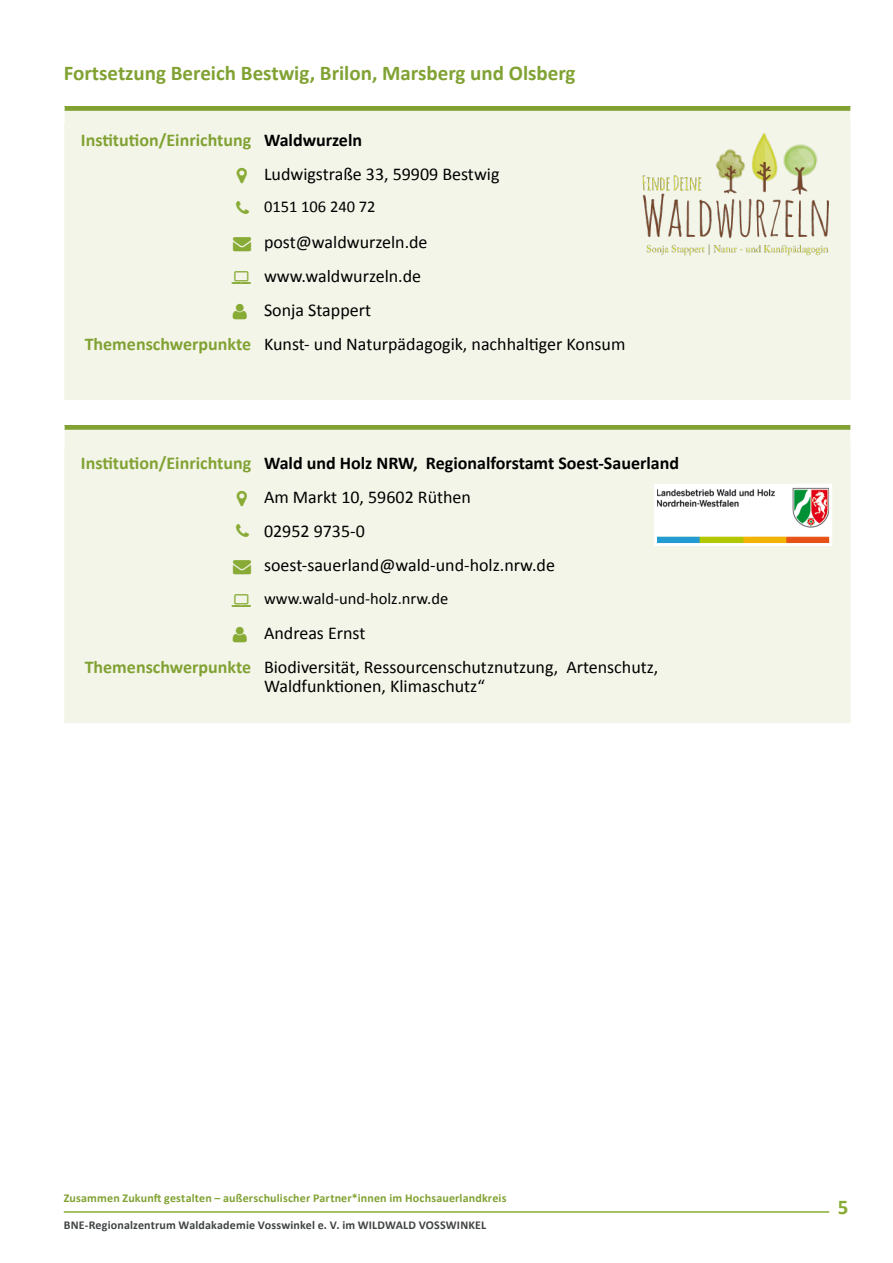
<style>
.page{position:relative;width:893px;height:1263px;background:#fff}
.page>*{position:absolute;margin:0;border:0;box-sizing:border-box;transform-origin:0 0}
.t1{font:700 21px "Calibri";color:#81a233}
.t2{font:700 21px "Calibri";color:#88ab36}
.t3{font:18px/34px "Calibri";color:#000}
.t4{font:700 18px/34px "Calibri";color:#000}
.t5{font:16.5px "Calibri";color:#000}
.t6{font:700 12px "Calibri";letter-spacing:.015em;color:#81a233}
.t7{font:700 12px "Calibri";letter-spacing:.015em;color:#404344}
.s1{font-weight:700;color:#81a233}
.s2{font-weight:700}
.s3{color:#88ab36}
.s4{color:#81a233}
.s5{font-weight:400}
</style>
<div class="page">
<hr style="left:64px;top:1211px;width:765px;height:2px;background:#88ab36">
<div style="left:64px;top:106px;width:787px;height:5px;background:#81a233"></div>
<div style="left:64px;top:111px;width:787px;height:289px;background:#f4f5e9"></div>
<svg style="left:64px;top:106px;width:1px;height:18px"></svg>
<svg style="left:850px;top:106px;width:1px;height:18px"></svg>
<img style="left:630px;top:110px;width:216px;height:179px">
<div style="left:64px;top:425px;width:787px;height:5px;background:#81a233"></div>
<div style="left:64px;top:430px;width:787px;height:293px;background:#f4f5e9"></div>
<svg style="left:64px;top:425px;width:1px;height:22px"></svg>
<svg style="left:850px;top:425px;width:1px;height:22px"></svg>
<svg style="left:652px;top:482px;width:182px;height:65px"></svg>
<svg style="left:237px;top:167px;width:10px;height:16px"></svg>
<svg style="left:236px;top:201px;width:13px;height:13px"></svg>
<svg style="left:232px;top:271px;width:19px;height:13px"></svg>
<svg style="left:233px;top:303px;width:14px;height:16px"></svg>
<svg style="left:237px;top:490px;width:10px;height:16px"></svg>
<svg style="left:236px;top:524px;width:13px;height:13px"></svg>
<svg style="left:232px;top:594px;width:19px;height:13px"></svg>
<svg style="left:233px;top:626px;width:14px;height:16px"></svg>
<p class="t1" style="left:64px;top:60px;width:513px">Fortsetzung Bereich Bestwig, Brilon, Marsberg und Olsberg</p>
<p class="t3" style="left:264px;top:122px;width:237px;text-indent:-183px"><span class="s1">Institution/Einrichtung</span> <span class="s2">Waldwurzeln<br></span>Ludwigstraße 33, 59909 Bestwig</p>
<p class="t5" style="left:264px;top:197px;width:113px">0151 106 240 72</p>
<p class="t3" style="left:233px;top:224px;width:196px"><span class="s3">→</span> post@waldwurzeln.de</p>
<p class="t3" style="left:264px;top:258px;width:159px">www.waldwurzeln.de</p>
<p class="t3" style="left:264px;top:292px;width:109px">Sonja Stappert</p>
<p class="t3" style="left:85px;top:326px;width:542px"><span class="s1">Themenschwerpunkte</span> Kunst- und Naturpädagogik, nachhaltiger Konsum</p>
<p class="t4" style="left:264px;top:445px;width:417px;text-indent:-183px"><span class="s4">Institution/Einrichtung</span> Wald und Holz NRW, Regionalforstamt Soest-Sauerland<br><span class="s5">Am Markt 10, 59602 Rüthen<br>02952 9735-0</span></p>
<p class="t3" style="left:233px;top:547px;width:323px"><span class="s3">→</span> soest-sauerland@wald-und-holz.nrw.de</p>
<p class="t5" style="left:264px;top:588px;width:186px">www.wald-und-holz.nrw.de</p>
<p class="t3" style="left:85px;top:615px;width:575px;text-indent:179px">Andreas Ernst<br><span class="s1">Themenschwerpunkte</span> Biodiversität, Ressourcenschutznutzung, Artenschutz,</p>
<p class="t3" style="left:264px;top:668px;width:222px">Waldfunktionen, Klimaschutz“</p>
<p class="t6" style="left:64px;top:1190px;width:444px">Zusammen Zukunft gestalten – außerschulischer Partner*innen im Hochsauerlandkreis</p>
<p class="t7" style="left:64px;top:1217px;width:424px">BNE-Regionalzentrum Waldakademie Vosswinkel e. V. im WILDWALD VOSSWINKEL</p>
<p class="t2" style="left:838px;top:1194px;width:12px">5</p>
</div>
